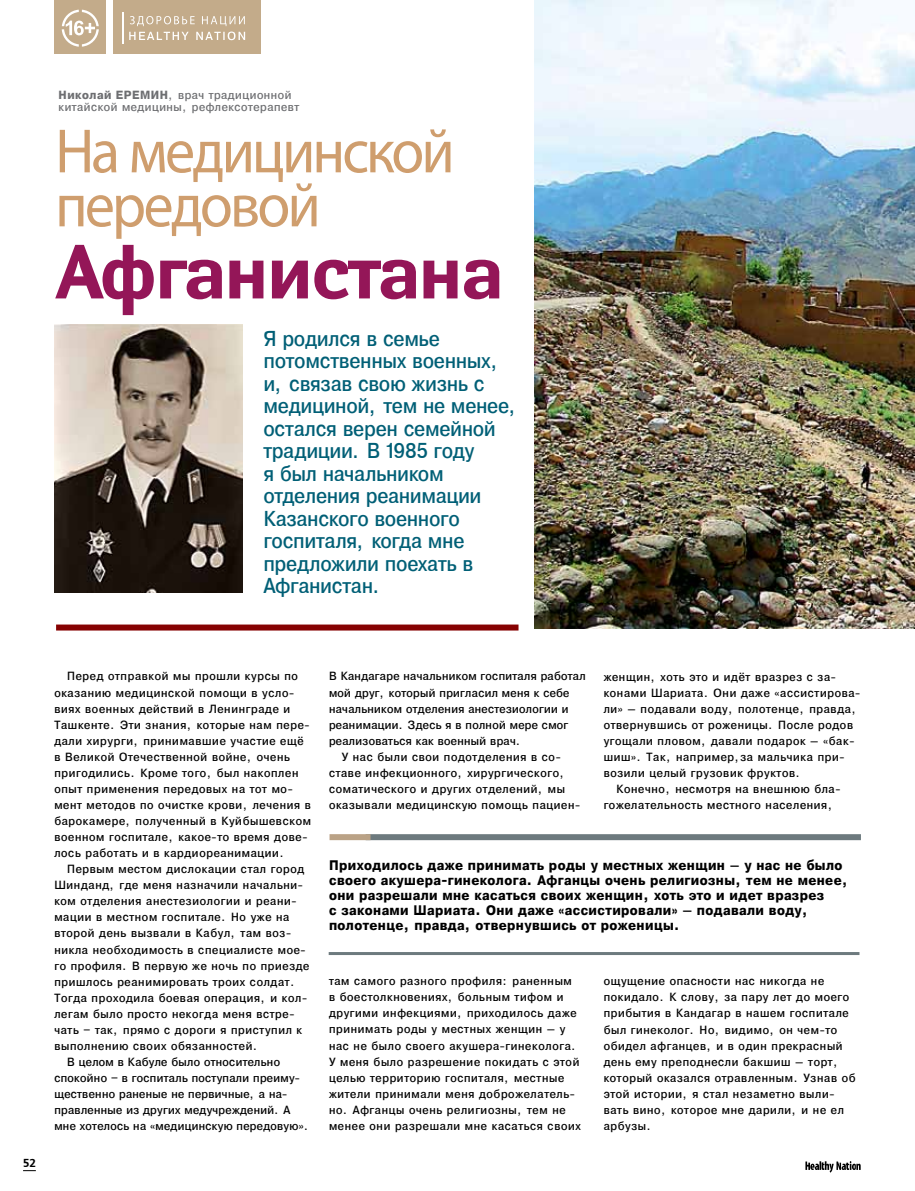
<style>
.page{position:relative;width:915px;height:1191px;background:#fff}
.page>*{position:absolute;margin:0;border:0;box-sizing:border-box;transform-origin:0 0}
.t1{font:700 76.5px "Yanus C";letter-spacing:-.04em;color:#941658}
.t2{font:63px/54px "Myriad Pro";letter-spacing:-.045em;color:#cf9e6e;scale:.95 1}
.t3{font:21px/22.5px "Encyclopaedia Plain";letter-spacing:-.055em;color:#005f76;scale:.92 1}
.t4{font:700 13.5px/15px "Encyclopaedia";letter-spacing:-.02em;color:#000;scale:.95 1}
.t5{font:11.55px/16px "Encyclopaedia Plain";color:#000}
.t6{font:11.55px "Encyclopaedia Plain";letter-spacing:-.03em;color:#000}
.t7{font:11.55px/12px "Encyclopaedia Plain";letter-spacing:-.01em;color:#6d6e71}
.t8{font:11.55px "AXP Free Set C Bold";color:#000}
.s1{font-family:"Encyclopaedia";font-weight:700}
</style>
<div class="page">
<img style="left:534px;top:0;width:380px;height:628px">
<img style="left:55px;top:324px;width:187px;height:268px">
<svg style="left:805px;top:1161px;width:55px;height:11px"></svg>
<svg style="left:23px;top:1170px;width:13px;height:1px"></svg>
<div style="left:113px;top:0;width:147px;height:53px;background:#c3ab8a"></div>
<div style="left:54px;top:0;width:52px;height:53px;background:#c3ab8a"></div>
<svg style="left:130px;top:16px;width:115px;height:10px"></svg>
<hr style="left:122px;top:12px;width:1px;height:32px;background:#fff">
<svg style="left:129px;top:32px;width:116px;height:8px"></svg>
<svg style="left:62px;top:10px;width:37px;height:37px"></svg>
<div style="left:56px;top:624px;width:462px;height:6px;background:#860101"></div>
<div style="left:365px;top:834px;width:495px;height:6px;background:#6d7a7e"></div>
<hr style="left:328px;top:952px;width:531px;height:3px;background:#6d7a7e">
<div style="left:329px;top:834px;width:41px;height:6px;background:#baa286"></div>
<p class="t7" style="left:58px;top:89px;width:243px"><span class="s1">Николай Ерем ин</span> , врач традиционной китайской медицины, рефлексотерапевт</p>
<h2 class="t2" style="left:55px;top:123px;width:422px">На медицинской передовой</h2>
<h1 class="t1" style="left:55px;top:228px;width:450px">Афганистана</h1>
<p class="t3" style="left:263px;top:327px;width:278px">Я родился в семье потомственных военных, и, связав свою жизнь с медициной, тем не менее, остался верен семейной традиции. В 1985 году<br>я был начальником отделения реанимации<br>Казанского военного госпиталя, когда мне предложили поехать в<br>Афганистан.</p>
<p class="t8" style="left:23px;top:1156px;width:14px">52</p>
<p class="t5" style="left:54px;top:668px;width:259px;text-indent:13px">Перед отправкой мы прошли курсы по оказанию медицинской помощи в усло&shy;виях военных действий в Ленинграде и Ташкенте. Эти знания, которые нам пере&shy;дали хирурги, принимавшие участие ещё в Великой Отечественной войне, очень пригодились. Кроме того, был накоплен опыт применения передовых на тот мо&shy;мент методов по очистке крови, лечения в барокамере, полученный в Куйбышевском военном госпитале, какое-то время дове&shy;лось работать и в кардиореанимации.</p>
<p class="t5" style="left:67px;top:861px;width:239px">Первым местом дислокации стал город</p>
<p class="t5" style="left:54px;top:877px;width:251px">Шинданд, где меня назначили начальни-</p>
<p class="t5" style="left:54px;top:893px;width:244px">ком отделения анестезиологии и реани-</p>
<p class="t5" style="left:54px;top:909px;width:237px">мации в местном госпитале. Но уже на</p>
<p class="t5" style="left:54px;top:925px;width:239px">второй день вызвали в Кабул, там воз-</p>
<p class="t5" style="left:54px;top:941px;width:253px">никла необходимость в специалисте мое-</p>
<p class="t5" style="left:54px;top:957px;width:257px">го профиля. В первую же ночь по приезде</p>
<p class="t5" style="left:54px;top:973px;width:243px">пришлось реанимировать троих солдат.</p>
<p class="t5" style="left:54px;top:989px;width:255px">Тогда проходила боевая операция, и кол-</p>
<p class="t5" style="left:54px;top:1005px;width:242px">легам было просто некогда меня встре-</p>
<p class="t5" style="left:54px;top:1021px;width:250px">чать – так, прямо с дороги я приступил к</p>
<p class="t5" style="left:54px;top:1038px;width:206px">выполнению своих обязанностей.</p>
<p class="t6" style="left:67px;top:1055px;width:215px">В целом в Кабуле было относительно</p>
<p class="t6" style="left:54px;top:1071px;width:248px">спокойно – в госпиталь поступали преиму-</p>
<p class="t6" style="left:54px;top:1087px;width:235px">щественно раненые не первичные, а на-</p>
<p class="t6" style="left:54px;top:1104px;width:238px">правленные из других медучреждений. А</p>
<p class="t6" style="left:54px;top:1120px;width:257px">мне хотелось на «медицинскую передовую».</p>
<p class="t6" style="left:328px;top:670px;width:259px">В Кандагаре начальником госпиталя работал</p>
<p class="t6" style="left:328px;top:686px;width:242px">мой друг, который пригласил меня к себе</p>
<p class="t6" style="left:328px;top:702px;width:242px">начальником отделения анестезиологии и</p>
<p class="t6" style="left:328px;top:718px;width:241px">реанимации. Здесь я в полной мере смог</p>
<p class="t6" style="left:328px;top:734px;width:194px">реализоваться как военный врач.</p>
<p class="t5" style="left:341px;top:749px;width:221px">У нас были свои подотделения в со-</p>
<p class="t5" style="left:328px;top:765px;width:238px">ставе инфекционного, хирургического,</p>
<p class="t5" style="left:328px;top:781px;width:238px">соматического и других отделений, мы</p>
<p class="t5" style="left:328px;top:797px;width:253px">оказывали медицинскую помощь пациен-</p>
<p class="t5" style="left:603px;top:668px;width:234px">женщин, хоть это и идёт вразрез с за-</p>
<p class="t5" style="left:603px;top:684px;width:259px">конами Шариата. Они даже «ассистирова-</p>
<p class="t5" style="left:603px;top:700px;width:255px">ли» — подавали воду, полотенце, правда,</p>
<p class="t5" style="left:603px;top:716px;width:251px">отвернувшись от роженицы. После родов</p>
<p class="t5" style="left:603px;top:733px;width:253px">угощали пловом, давали подарок — «бак-</p>
<p class="t5" style="left:603px;top:749px;width:243px">шиш». Так, например,за мальчика при-</p>
<p class="t5" style="left:603px;top:765px;width:199px">возили целый грузовик фруктов.</p>
<p class="t5" style="left:616px;top:781px;width:226px">Конечно, несмотря на внешнюю бла-</p>
<p class="t5" style="left:603px;top:797px;width:231px">гожелательность местного населения,</p>
<p class="t4" style="left:328px;top:857px;width:548px">Приходилось даже принимать роды у местных женщин — у нас не было своего акушера-гинеколога. Афганцы очень религиозны, тем не менее, они разрешали мне касаться своих женщин, хоть это и идет вразрез<br>с законами Шариата. Они даже «ассистировали» — подавали воду, полотенце, правда, отвернувшись от роженицы.</p>
<p class="t5" style="left:328px;top:973px;width:254px">там самого разного профиля: раненным в боестолкновениях, больным тифом и другими инфекциями, приходилось даже принимать роды у местных женщин — у нас не было своего акушера-гинеколога.<br>У меня было разрешение покидать c этой целью территорию госпиталя, местные жители принимали меня доброжелатель&shy;но. Афганцы очень религиозны, тем не менее они разрешали мне касаться своих</p>
<p class="t5" style="left:603px;top:973px;width:254px">ощущение опасности нас никогда не покидало. К слову, за пару лет до моего прибытия в Кандагар в нашем госпитале был гинеколог. Но, видимо, он чем-то обидел афганцев, и в один прекрасный день ему преподнесли бакшиш — торт, который оказался отравленным. Узнав об этой истории, я стал незаметно выли&shy;вать вино, которое мне дарили, и не ел арбузы.</p>
</div>
